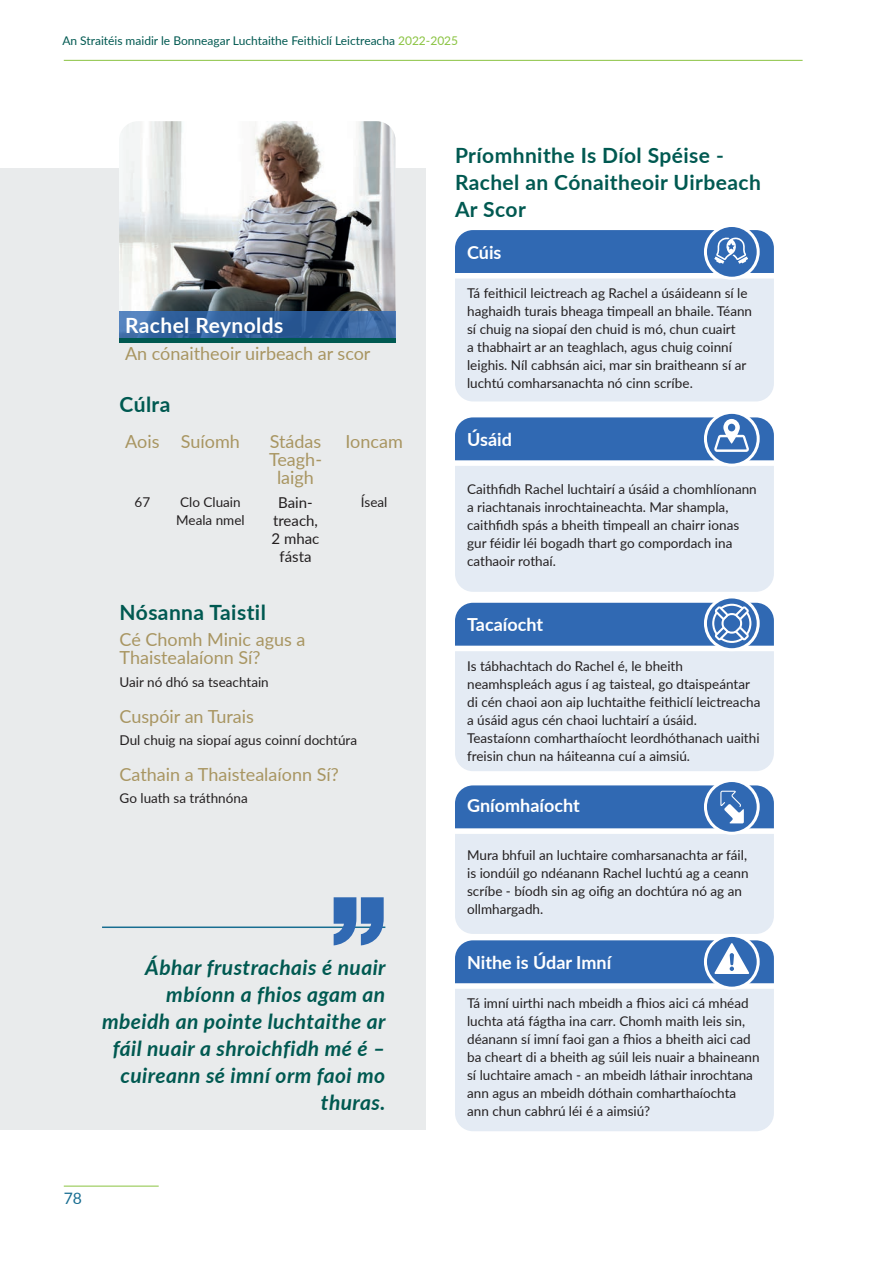
<style>
.page{position:relative;width:893px;height:1263px;background:#fff}
.page>*{position:absolute;margin:0;border:0;box-sizing:border-box;transform-origin:0 0}
.t1{font:700 120px "Europa Nr 1 SH";color:#3069b3}
.t2{font:italic 700 21px/27px "Lato";letter-spacing:.02em;color:#005951;text-align:right}
.t3{font:700 21px/27px "Lato";letter-spacing:.02em;color:#005951}
.t4{font:700 21px "Lato";letter-spacing:.02em;color:#fff}
.t5{font:18px/18px "Lato";color:#a89561}
.t6{font:700 18px "Lato";color:#fff}
.t7{font:15.75px "Lato";color:#186d91}
.t8{font:15px/18px "Lato";color:#231f20;text-align:center}
.t9{font:13.5px/18px "Lato";color:#231f20}
.t10{font:12px "Lato";color:#005951}
.s1{color:#8ac341}
</style>
<div class="page">
<hr style="left:64px;top:60px;width:739px;height:1px;background:#8ac341">
<hr style="left:64px;top:1186px;width:95px;height:1px;background:#8ac341">
<div style="left:0;top:168px;width:425px;height:961px;background:#e9ebec"></div>
<div style="left:455px;top:279px;width:319px;height:122px;background:#e4ebf4"></div>
<div style="left:455px;top:466px;width:319px;height:126px;background:#e4ebf4"></div>
<div style="left:455px;top:834px;width:319px;height:100px;background:#e4ebf4"></div>
<div style="left:455px;top:989px;width:319px;height:142px;background:#e4ebf4"></div>
<hr style="left:102px;top:926px;width:283px;height:2px;background:#186d91">
<img style="left:119px;top:121px;width:276px;height:190px">
<svg style="left:119px;top:311px;width:276px;height:27px;background:#35639e"></svg>
<div style="left:119px;top:338px;width:276px;height:5px;background:#005951"></div>
<svg style="left:705px;top:225px;width:53px;height:53px"></svg>
<div style="left:704px;top:224px;width:56px;height:56px;border:3px solid #fff;border-radius:50%"></div>
<svg style="left:705px;top:412px;width:53px;height:53px"></svg>
<div style="left:704px;top:411px;width:56px;height:56px;border:3px solid #fff;border-radius:50%"></div>
<svg style="left:705px;top:597px;width:53px;height:53px"></svg>
<div style="left:704px;top:595px;width:56px;height:56px;border:3px solid #fff;border-radius:50%"></div>
<svg style="left:705px;top:780px;width:53px;height:53px"></svg>
<div style="left:704px;top:779px;width:56px;height:56px;border:3px solid #fff;border-radius:50%"></div>
<svg style="left:705px;top:935px;width:53px;height:53px"></svg>
<div style="left:704px;top:934px;width:56px;height:56px;border:3px solid #fff;border-radius:50%"></div>
<svg style="left:455px;top:785px;width:319px;height:43px;background:#3c72b7"></svg>
<svg style="left:455px;top:417px;width:319px;height:43px;background:#3e73b8"></svg>
<svg style="left:455px;top:230px;width:319px;height:43px;background:#3b71b7"></svg>
<svg style="left:455px;top:603px;width:319px;height:168px;background:#bacce5"></svg>
<svg style="left:455px;top:940px;width:319px;height:43px;background:#3f74b8"></svg>
<p class="t10" style="left:62px;top:32px;width:397px">An Straitéis maidir le Bonneagar Luchtaithe Feithiclí Leictreacha <span class="s1">2022-2025</span></p>
<h2 class="t4" style="left:125px;top:310px;width:160px">Rachel Reynolds</h2>
<h3 class="t5" style="left:125px;top:343px;width:247px">An cónaitheoir uirbeach ar scor</h3>
<h2 class="t3" style="left:120px;top:390px;width:52px">Cúlra</h2>
<h3 class="t5" style="left:125px;top:432px;width:116px">Aois Suíomh</h3>
<h3 class="t5" style="left:269px;top:432px;width:54px;text-align:center">Stádas<br>Teagh&shy;laigh</h3>
<h3 class="t5" style="left:345px;top:432px;width:59px">Ioncam</h3>
<p class="t9" style="left:135px;top:492px;width:17px">67</p>
<p class="t9" style="left:176px;top:492px;width:70px">Clo Cluain<br>Meala nmel</p>
<p class="t8" style="left:272px;top:493px;width:49px">Bain&shy;treach,<br>2 mhac fásta</p>
<p class="t9" style="left:361px;top:492px;width:28px">Íseal</p>
<h2 class="t3" style="left:120px;top:598px;width:148px">Nósanna Taistil</h2>
<h3 class="t5" style="left:120px;top:630px;width:187px">Cé Chomh Minic agus a<br>Thaistealaíonn Sí?</h3>
<p class="t9" style="left:120px;top:672px;width:151px">Uair nó dhó sa tseachtain</p>
<h3 class="t5" style="left:120px;top:706px;width:136px">Cuspóir an Turais</h3>
<p class="t9" style="left:120px;top:730px;width:239px">Dul chuig na siopaí agus coinní dochtúra</p>
<h3 class="t5" style="left:120px;top:764px;width:221px">Cathain a Thaistealaíonn Sí?</h3>
<p class="t9" style="left:120px;top:788px;width:130px">Go luath sa tráthnóna</p>
<h1 class="t1" style="left:332px;top:874px;width:55px">"</h1>
<h2 class="t2" style="left:102px;top:953px;width:285px">Ábhar frustrachais é nuair mbíonn a fhios agam an mbeidh an pointe luchtaithe ar fáil nuair a shroichfidh mé é – cuireann sé imní orm faoi mo thuras.</h2>
<p class="t7" style="left:64px;top:1187px;width:20px">78</p>
<h2 class="t3" style="left:455px;top:141px;width:307px">Príomhnithe Is Díol Spéise -<br>Rachel an Cónaitheoir Uirbeach<br>Ar Scor</h2>
<h3 class="t6" style="left:467px;top:239px;width:36px">Cúis</h3>
<p class="t9" style="left:467px;top:283px;width:287px">Tá feithicil leictreach ag Rachel a úsáideann sí le haghaidh turais bheaga timpeall an bhaile. Téann sí chuig na siopaí den chuid is mó, chun cuairt<br>a thabhairt ar an teaghlach, agus chuig coinní leighis. Níl cabhsán aici, mar sin braitheann sí ar luchtú comharsanachta nó cinn scríbe.</p>
<h3 class="t6" style="left:467px;top:426px;width:46px">Úsáid</h3>
<p class="t9" style="left:467px;top:479px;width:291px">Caithfidh Rachel luchtairí a úsáid a chomhlíonann a riachtanais inrochtaineachta. Mar shampla, caithfidh spás a bheith timpeall an chairr ionas gur féidir léi bogadh thart go compordach ina cathaoir rothaí.</p>
<h3 class="t6" style="left:467px;top:611px;width:78px">Tacaíocht</h3>
<p class="t9" style="left:467px;top:656px;width:295px">Is tábhachtach do Rachel é, le bheith neamhspleách agus í ag taisteal, go dtaispeántar di cén chaoi aon aip luchtaithe feithiclí leictreacha a úsáid agus cén chaoi luchtairí a úsáid.<br>Teastaíonn comharthaíocht leordhóthanach uaithi freisin chun na háiteanna cuí a aimsiú.</p>
<h3 class="t6" style="left:467px;top:793px;width:114px">Gníomhaíocht</h3>
<p class="t9" style="left:467px;top:846px;width:283px">Mura bhfuil an luchtaire comharsanachta ar fáil, is iondúil go ndéanann Rachel luchtú ag a ceann scríbe - bíodh sin ag oifig an dochtúra nó ag an ollmhargadh.</p>
<h3 class="t6" style="left:467px;top:949px;width:146px">Nithe is Údar Imní</h3>
<p class="t9" style="left:467px;top:994px;width:294px">Tá imní uirthi nach mbeidh a fhios aici cá mhéad luchta atá fágtha ina carr. Chomh maith leis sin, déanann sí imní faoi gan a fhios a bheith aici cad ba cheart di a bheith ag súil leis nuair a bhaineann sí luchtaire amach - an mbeidh láthair inrochtana ann agus an mbeidh dóthain comharthaíochta ann chun cabhrú léi é a aimsiú?</p>
</div>
